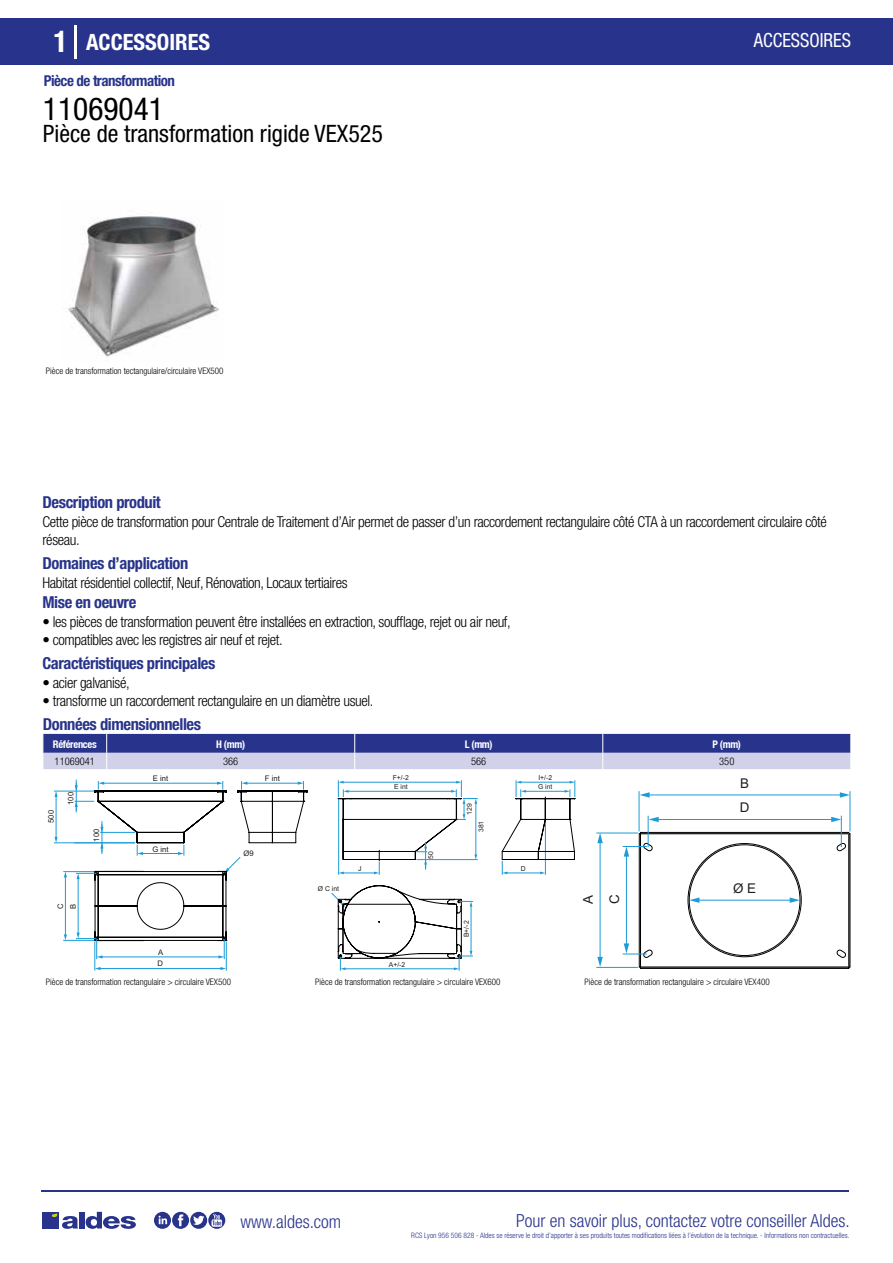
<style>
.page{position:relative;width:893px;height:1263px;background:#fff}
.page>*{position:absolute;margin:0;border:0;box-sizing:border-box;transform-origin:0 0}
.t1{font:condensed 31.5px "Helvetica Neue LT Std";color:#000}
.t2{font:condensed 24px "Helvetica Neue LT Std";color:#000}
.t3{font:700 condensed 22.5px "Helvetica Neue LT Std";color:#fff}
.t4{font:condensed 19.5px "Helvetica Neue LT Std";color:#fff;scale:.95 1}
.t5{font:300 condensed 18px "Helvetica Neue";color:#28348b}
.t6{font:700 condensed 16.5px "Helvetica Neue LT Std";letter-spacing:-.025em;color:#28348b}
.t7{font:300 condensed 15px/18px "Helvetica Neue LT Std";letter-spacing:-.025em;color:#000}
.t8{font:700 condensed 15px "Helvetica Neue LT Std";letter-spacing:-.035em;color:#28348b}
.t9{font:13.35px/24.5px "Arial";color:#1e1e1c}
.t10{font:700 condensed 10.5px "Helvetica Neue";letter-spacing:-.03em;color:#fff}
.t11{font:300 condensed 10.5px "Helvetica Neue";color:#000}
.t12{font:300 condensed 9px "Helvetica Neue";color:#000}
.t13{font:7.65px/12.8px "Arial";color:#1e1e1c}
.t14{font:300 condensed 7.5px "Helvetica Neue";color:#28348b}
.t15{font:6.75px "Arial";color:#1e1e1c}
.s1{font-size:30px}
</style>
<div class="page">
<div style="left:0;top:18px;width:893px;height:46px;background:#28348b"></div>
<hr style="left:74px;top:25px;width:2px;height:33px;background:#fff">
<svg style="left:68px;top:212px;width:151px;height:145px"></svg>
<svg style="left:43px;top:734px;width:808px;height:35px;background:#777db7"></svg>
<hr style="left:56px;top:796px;width:1px;height:42px;background:#1c9bd7">
<hr style="left:54px;top:791px;width:40px;height:1px;background:#1c9bd7">
<hr style="left:54px;top:842px;width:81px;height:1px;background:#1c9bd7">
<hr style="left:65px;top:876px;width:1px;height:59px;background:#1c9bd7">
<svg style="left:64px;top:872px;width:3px;height:5px"></svg>
<svg style="left:64px;top:934px;width:3px;height:6px"></svg>
<hr style="left:63px;top:871px;width:31px;height:1px;background:#1c9bd7">
<hr style="left:63px;top:940px;width:31px;height:1px;background:#1c9bd7">
<hr style="left:100px;top:968px;width:121px;height:1px;background:#1c9bd7">
<svg style="left:96px;top:967px;width:5px;height:3px"></svg>
<svg style="left:220px;top:967px;width:6px;height:3px"></svg>
<hr style="left:95px;top:941px;width:1px;height:30px;background:#1c9bd7">
<hr style="left:226px;top:941px;width:1px;height:30px;background:#1c9bd7">
<svg style="left:74px;top:780px;width:233px;height:179px"></svg>
<svg style="left:331px;top:780px;width:245px;height:191px"></svg>
<hr style="left:648px;top:794px;width:194px;height:1px;background:#1c9bd7">
<svg style="left:840px;top:792px;width:9px;height:6px"></svg>
<svg style="left:640px;top:792px;width:10px;height:6px"></svg>
<hr style="left:849px;top:791px;width:1px;height:40px;background:#1c9bd7">
<hr style="left:639px;top:791px;width:1px;height:40px;background:#1c9bd7">
<div style="left:639px;top:833px;width:2px;height:134px;border:1px solid #000"></div>
<div style="left:640px;top:832px;width:209px;height:2px;border:1px solid #000"></div>
<div style="left:640px;top:967px;width:209px;height:2px;border:1px solid #000"></div>
<svg style="left:688px;top:833px;width:162px;height:135px"></svg>
<hr style="left:657px;top:819px;width:176px;height:1px;background:#1c9bd7">
<svg style="left:831px;top:817px;width:10px;height:5px"></svg>
<svg style="left:649px;top:817px;width:10px;height:5px"></svg>
<hr style="left:841px;top:816px;width:1px;height:31px;background:#1c9bd7">
<hr style="left:648px;top:816px;width:1px;height:31px;background:#1c9bd7">
<hr style="left:600px;top:841px;width:1px;height:118px;background:#1c9bd7">
<svg style="left:597px;top:833px;width:6px;height:10px"></svg>
<svg style="left:597px;top:957px;width:6px;height:10px"></svg>
<hr style="left:596px;top:832px;width:42px;height:1px;background:#1c9bd7">
<hr style="left:596px;top:967px;width:42px;height:1px;background:#1c9bd7">
<hr style="left:626px;top:855px;width:1px;height:90px;background:#1c9bd7">
<svg style="left:623px;top:843px;width:30px;height:14px"></svg>
<svg style="left:623px;top:943px;width:29px;height:15px"></svg>
<hr style="left:41px;top:1190px;width:808px;height:1px;background:#28348b">
<svg style="left:154px;top:1212px;width:71px;height:17px"></svg>
<div style="left:42px;top:1212px;width:17px;height:16px;background:#28348b"></div>
<div style="left:79px;top:1212px;width:5px;height:16px;background:#28348b"></div>
<svg style="left:86px;top:1212px;width:50px;height:17px"></svg>
<svg style="left:52px;top:1213px;width:26px;height:16px"></svg>
<h3 class="t3" style="left:54px;top:28px;width:158px"><span class="s1">1</span> ACCESSOIRES</h3>
<h3 class="t4" style="left:754px;top:29px;width:104px">ACCESSOIRES</h3>
<p class="t8" style="left:44px;top:71px;width:133px">Pièce de transformation</p>
<h1 class="t1" style="left:43px;top:91px;width:122px">11069041</h1>
<h2 class="t2" style="left:43px;top:120px;width:341px">Pièce de transformation rigide VEX525</h2>
<p class="t12" style="left:46px;top:365px;width:179px">Pièce de transformation tectangulaire/circulaire VEX500</p>
<p class="t12" style="left:124px;top:365px;width:4px">r</p>
<p class="t12" style="left:167px;top:365px;width:65px">&gt; irculaire VEX500</p>
<p class="t6" style="left:43px;top:492px;width:120px">Description produit</p>
<p class="t7" style="left:43px;top:513px;width:786px">Cette pièce de transformation pour Centrale de Traitement d’Air permet de passer d’un raccordement rectangulaire côté CTA à un raccordement circulaire côté réseau.</p>
<p class="t7" style="left:43px;top:573px;width:307px">Habitat résidentiel collectif, Neuf, Rénovation, Locaux tertiaires</p>
<p class="t7" style="left:43px;top:613px;width:470px">• les pièces de transformation peuvent être installées en extraction, soufflage, rejet ou air neuf,</p>
<p class="t7" style="left:43px;top:631px;width:242px">• compatibles avec les registres air neuf et rejet.</p>
<p class="t6" style="left:43px;top:553px;width:147px">Domaines d’application</p>
<p class="t6" style="left:43px;top:592px;width:95px">Mise en oeuvre</p>
<p class="t6" style="left:43px;top:653px;width:174px">Caractéristiques principales</p>
<p class="t7" style="left:43px;top:674px;width:89px">• acier galvanisé,</p>
<p class="t7" style="left:43px;top:692px;width:332px">• transforme un raccordement rectangulaire en un diamètre usuel.</p>
<p class="t6" style="left:43px;top:714px;width:160px">Données dimensionnelles</p>
<p class="t10" style="left:53px;top:738px;width:45px">Références</p>
<p class="t10" style="left:216px;top:738px;width:30px">H (mm)</p>
<p class="t10" style="left:465px;top:738px;width:29px">L (mm)</p>
<p class="t10" style="left:712px;top:738px;width:30px">P (mm)</p>
<p class="t11" style="left:55px;top:755px;width:42px">11069041</p>
<p class="t11" style="left:223px;top:755px;width:17px">366</p>
<p class="t11" style="left:471px;top:755px;width:17px">566</p>
<p class="t11" style="left:719px;top:755px;width:17px">350</p>
<p class="t13" style="left:45px;top:823px;width:14px;rotate:-90deg">500</p>
<p class="t13" style="left:64px;top:805px;width:14px;rotate:-90deg">100</p>
<p class="t13" style="left:90px;top:842px;width:14px;rotate:-90deg">100</p>
<p class="t13" style="left:54px;top:909px;width:7px;rotate:-90deg">C<br>B</p>
<p class="t13" style="left:153px;top:772px;width:17px">E int</p>
<p class="t13" style="left:265px;top:772px;width:16px">F int</p>
<p class="t13" style="left:152px;top:842px;width:18px">G int</p>
<p class="t13" style="left:158px;top:945px;width:7px">A</p>
<p class="t13" style="left:158px;top:957px;width:7px">D</p>
<p class="t13" style="left:244px;top:846px;width:12px">Ø9</p>
<p class="t15" style="left:318px;top:883px;width:23px">Ø C int</p>
<p class="t15" style="left:393px;top:773px;width:18px">F+/-2</p>
<p class="t15" style="left:538px;top:773px;width:15px">I+/-2</p>
<p class="t15" style="left:394px;top:782px;width:15px">E int</p>
<p class="t15" style="left:538px;top:782px;width:16px">G int</p>
<p class="t15" style="left:465px;top:815px;width:13px;rotate:-90deg">129</p>
<p class="t15" style="left:426px;top:859px;width:9px;rotate:-90deg">50</p>
<p class="t15" style="left:476px;top:832px;width:13px;rotate:-90deg">381</p>
<p class="t15" style="left:358px;top:863px;width:5px">J</p>
<p class="t15" style="left:521px;top:863px;width:6px">D</p>
<p class="t15" style="left:389px;top:960px;width:18px">A+/-2</p>
<p class="t15" style="left:462px;top:937px;width:18px;rotate:-90deg">B+/-2</p>
<p class="t9" style="left:575px;top:904px;width:12px;line-height:26.4px;rotate:-90deg">A<br>C</p>
<p class="t9" style="left:740px;top:771px;width:11px">B<br>D</p>
<p class="t9" style="left:733px;top:876px;width:25px">Ø E</p>
<p class="t12" style="left:46px;top:976px;width:187px">Pièce de transformation rectangulaire &gt; circulaire VEX500</p>
<p class="t12" style="left:315px;top:976px;width:187px">Pièce de transformation rectangulaire &gt; circulaire VEX600</p>
<p class="t12" style="left:584px;top:976px;width:187px">Pièce de transformation rectangulaire &gt; circulaire VEX400</p>
<p class="t5" style="left:240px;top:1211px;width:102px">www.aldes.com</p>
<p class="t5" style="left:516px;top:1211px;width:335px">Pour en savoir plus, contactez votre conseiller Aldes.</p>
<p class="t14" style="left:411px;top:1230px;width:440px">RCS Lyon 956 506 828 - Aldes se réserve le droit d’apporter à ses produits toutes modifications liées à l’évolution de la technique. - Informations non contractuelles.</p>
</div>
